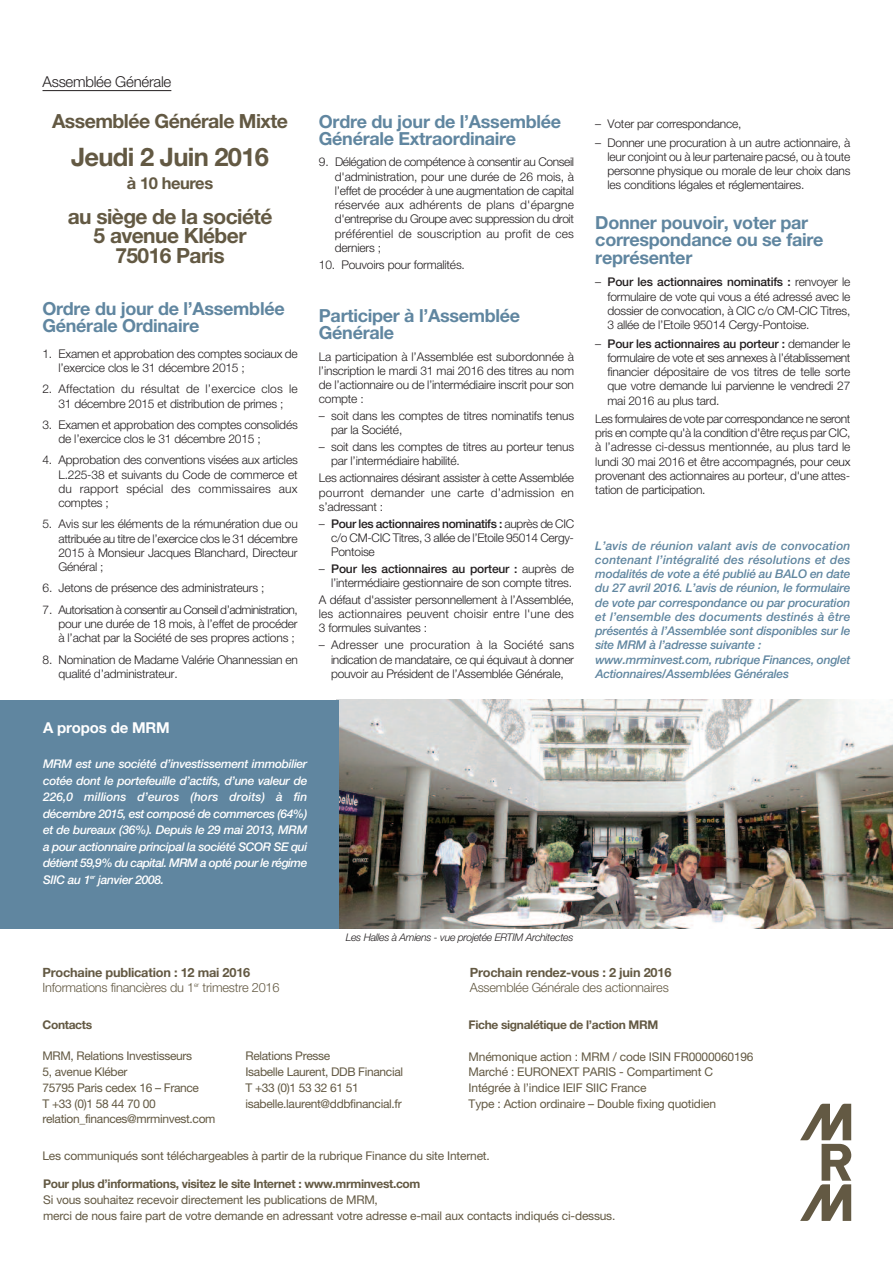
<style>
.page{position:relative;width:893px;height:1263px;background:#fff}
.page>*{position:absolute;margin:0;border:0;box-sizing:border-box;transform-origin:0 0}
.t1{font:700 25.5px "Helvetica Neue LT Pro";letter-spacing:-.03em;color:#635943}
.t2{font:700 21px/19.5px "Helvetica Neue LT Pro";letter-spacing:-.03em;color:#635943;text-align:center}
.t3{font:700 19.5px "Helvetica Neue LT Pro";letter-spacing:-.03em;color:#635943}
.t4{font:700 18px/17.2px "Helvetica Neue LT Pro";letter-spacing:-.015em;color:#6086a0}
.t5{font:700 16.5px "Helvetica Neue LT Pro";letter-spacing:-.03em;color:#635943}
.t6{font:300 15px "Helvetica Neue LT Pro";letter-spacing:-.015em;color:#231f20}
.t7{font:700 15px "Helvetica Neue LT Pro";letter-spacing:-.01em;color:#fff}
.t8{font:300 12.75px/15px "Helvetica Neue LT Pro";letter-spacing:-.015em;color:#635943}
.t9{font:700 12.75px "Helvetica Neue LT Pro";letter-spacing:-.015em;color:#635943}
.t10{font:300 12px/14.2px "Helvetica Neue LT Pro";letter-spacing:-.015em;color:#231f20;text-align:justify}
.t11{font:12px/15.8px "Helvetica Neue LT Pro";letter-spacing:-.015em;color:#635943}
.t12{font:italic 500 12px/14.2px "Helvetica Neue LT Pro";letter-spacing:-.015em;color:#6086a0}
.t13{font:italic 500 12px/16.5px "Helvetica Neue LT Pro";letter-spacing:-.045em;color:#fff;text-align:justify}
.t14{font:700 12px "Helvetica Neue LT Pro";letter-spacing:-.03em;color:#635943}
.t15{font:300 12px/14.2px "Helvetica Neue LT Pro";letter-spacing:.01em;color:#231f20;text-align:center}
.t16{font:italic 300 10.5px "Helvetica Neue LT Pro";letter-spacing:-.03em;color:#231f20}
.s1{font-weight:500}
.s2{font-weight:700}
</style>
<div class="page">
<svg style="left:800px;top:1104px;width:51px;height:117px"></svg>
<img style="left:339px;top:700px;width:554px;height:228px">
<div style="left:0;top:700px;width:339px;height:228px;background:#6086a0"></div>
<hr style="left:43px;top:90px;width:128px;height:1px;background:#231f20">
<p class="t6" style="left:43px;top:76px;width:130px">Assemblée Générale</p>
<h3 class="t3" style="left:52px;top:114px;width:237px">Assemblée Générale Mixte</h3>
<h1 class="t1" style="left:71px;top:148px;width:199px">Jeudi 2 Juin 2016</h1>
<h3 class="t5" style="left:127px;top:177px;width:88px">à 10 heures</h3>
<h2 class="t2" style="left:68px;top:208px;width:206px">au siège de la société<br>5 avenue Kléber<br>75016 Paris</h2>
<h3 class="t4" style="left:43px;top:302px;width:244px">Ordre du jour de l’Assemblée<br>Générale Ordinaire</h3>
<p class="t10" style="left:58px;top:347px;width:241px;text-indent:-16px">1. Examen et approbation des comptes sociaux de l’exercice clos le 31 décembre 2015 ;</p>
<p class="t15" style="left:43px;top:383px;width:257px">2. Affectation du résultat de l’exercice clos le<br>31 décembre 2015 et distribution de primes ;</p>
<p class="t10" style="left:58px;top:419px;width:241px;text-indent:-16px">3. Examen et approbation des comptes consolidés de l’exercice clos le 31 décembre 2015 ;</p>
<p class="t10" style="left:58px;top:454px;width:241px;text-indent:-16px">4. Approbation des conventions visées aux articles L.225-38 et suivants du Code de commerce et du rapport spécial des commissaires aux comptes ;</p>
<p class="t10" style="left:58px;top:518px;width:241px;text-indent:-16px">5. Avis sur les éléments de la rémunération due ou attribuée au titre de l’exercice clos le 31 décembre 2015 à Monsieur Jacques Blanchard, Directeur Général ;</p>
<p class="t10" style="left:43px;top:582px;width:223px">6. Jetons de présence des administrateurs ;</p>
<p class="t10" style="left:58px;top:603px;width:241px;text-indent:-16px">7. Autorisation à consentir au Conseil d’administration, pour une durée de 18 mois, à l’effet de procéder à l’achat par la Société de ses propres actions ;</p>
<p class="t10" style="left:58px;top:653px;width:241px;text-indent:-16px">8. Nomination de Madame Valérie Ohannessian en qualité d’administrateur.</p>
<h3 class="t4" style="left:319px;top:115px;width:244px">Ordre du jour de l’Assemblée<br>Générale Extraordinaire</h3>
<p class="t10" style="left:335px;top:156px;width:241px;text-indent:-16px">9. Délégation de compétence à consentir au Conseil d'administration, pour une durée de 26 mois, à l’effet de procéder à une augmentation de capital réservée aux adhérents de plans d'épargne d'entreprise du Groupe avec suppression du droit préférentiel de souscription au profit de ces derniers ;</p>
<p class="t10" style="left:319px;top:258px;width:147px">10. Pouvoirs pour formalités.</p>
<h3 class="t4" style="left:319px;top:309px;width:203px">Participer à l’Assemblée<br>Générale</h3>
<p class="t10" style="left:319px;top:350px;width:257px">La participation à l’Assemblée est subordonnée à l’inscription le mardi 31 mai 2016 des titres au nom de l’actionnaire ou de l’intermédiaire inscrit pour son compte :</p>
<p class="t10" style="left:331px;top:410px;width:245px;text-indent:-12px">– soit dans les comptes de titres nominatifs tenus par la Société,</p>
<p class="t10" style="left:331px;top:441px;width:245px;text-indent:-12px">– soit dans les comptes de titres au porteur tenus par l’intermédiaire habilité.</p>
<p class="t10" style="left:319px;top:472px;width:257px">Les actionnaires désirant assister à cette Assemblée pourront demander une carte d’admission en s’adressant :</p>
<p class="t10" style="left:331px;top:517px;width:245px;text-indent:-12px">– <span class="s1">Pour les actionnaires nominatifs :</span> auprès de CIC c/o CM-CIC Titres, 3 allée de l’Etoile 95014 Cergy-Pontoise</p>
<p class="t10" style="left:319px;top:563px;width:257px;text-align:right">– <span class="s1">Pour les actionnaires au porteur :</span> auprès de l’intermédiaire gestionnaire de son compte titres.</p>
<p class="t10" style="left:319px;top:594px;width:257px">A défaut d'assister personnellement à l’Assemblée, les actionnaires peuvent choisir entre l'une des 3 formules suivantes :</p>
<p class="t10" style="left:331px;top:639px;width:245px;text-indent:-12px">– Adresser une procuration à la Société sans indication de mandataire, ce qui équivaut à donner pouvoir au Président de l’Assemblée Générale,</p>
<p class="t7" style="left:43px;top:722px;width:128px">A propos de MRM</p>
<p class="t13" style="left:43px;top:757px;width:266px">MRM est une société d’investissement immobilier cotée dont le portefeuille d’actifs, d’une valeur de 226,0 millions d’euros (hors droits) à fin décembre 2015, est composé de commerces (64%) et de bureaux (36%). Depuis le 29 mai 2013, MRM a pour actionnaire principal la société SCOR SE qui détient 59,9% du capital. MRM a opté pour le régime SIIC au 1<sup>er</sup> janvier 2008.</p>
<p class="t16" style="left:346px;top:933px;width:229px">Les Halles à Amiens - vue projetée ERTIM Architectes</p>
<p class="t10" style="left:595px;top:118px;width:148px">– Voter par correspondance,</p>
<p class="t10" style="left:607px;top:136px;width:245px;text-indent:-12px">– Donner une procuration à un autre actionnaire, à leur conjoint ou à leur partenaire pacsé, ou à toute personne physique ou morale de leur choix dans les conditions légales et réglementaires.</p>
<h3 class="t4" style="left:595px;top:216px;width:230px">Donner pouvoir, voter par correspondance ou se faire représenter</h3>
<p class="t10" style="left:607px;top:276px;width:245px;text-indent:-12px">– <span class="s1">Pour les actionnaires nominatifs :</span> renvoyer le formulaire de vote qui vous a été adressé avec le dossier de convocation, à CIC c/o CM-CIC Titres, 3 allée de l’Etoile 95014 Cergy-Pontoise.</p>
<p class="t10" style="left:607px;top:337px;width:245px;text-indent:-12px">– <span class="s1">Pour les actionnaires au porteur :</span> demander le formulaire de vote et ses annexes à l’établissement financier dépositaire de vos titres de telle sorte que votre demande lui parvienne le vendredi 27 mai 2016 au plus tard.</p>
<p class="t10" style="left:595px;top:413px;width:257px">Les formulaires de vote par correspondance ne seront pris en compte qu'à la condition d'être reçus par CIC, à l’adresse ci-dessus mentionnée, au plus tard le lundi 30 mai 2016 et être accompagnés, pour ceux provenant des actionnaires au porteur, d'une attes&shy;tation de participation.</p>
<p class="t12" style="left:595px;top:539px;width:257px">L’avis de réunion valant avis de convocation contenant l’intégralité des résolutions et des modalités de vote a été publié au BALO en date du 27 avril 2016. L’avis de réunion, le formulaire de vote par correspondance ou par procuration et l’ensemble des documents destinés à être présentés à l’Assemblée sont disponibles sur le site MRM à l’adresse suivante : www.mrminvest.com, rubrique Finances, onglet Actionnaires/Assemblées Générales</p>
<p class="t8" style="left:43px;top:966px;width:239px"><span class="s2">Prochaine publication : 12 mai 2016<br></span>Informations financières du 1<sup>er</sup> trimestre 2016</p>
<p class="t9" style="left:470px;top:968px;width:203px">Prochain rendez-vous : 2 juin 2016</p>
<p class="t8" style="left:470px;top:981px;width:200px">Assemblée Générale des actionnaires</p>
<p class="t14" style="left:43px;top:1020px;width:51px">Contacts</p>
<p class="t11" style="left:43px;top:1049px;width:174px">MRM, Relations Investisseurs<br>5, avenue Kléber<br>75795 Paris cedex 16 – France<br>T +33 (0)1 58 44 70 00 relation_finances@mrminvest.com</p>
<p class="t11" style="left:246px;top:1049px;width:159px">Relations Presse<br>Isabelle Laurent, DDB Financial<br>T +33 (0)1 53 32 61 51 isabelle.laurent@ddbfinancial.fr</p>
<p class="t14" style="left:469px;top:1020px;width:191px">Fiche signalétique de l’action MRM</p>
<p class="t11" style="left:469px;top:1049px;width:286px">Mnémonique action : MRM / code ISIN FR0000060196<br>Marché : EURONEXT PARIS - Compartiment C Intégrée à l’indice IEIF SIIC France<br>Type : Action ordinaire – Double fixing quotidien</p>
<p class="t11" style="left:43px;top:1149px;width:449px">Les communiqués sont téléchargeables à partir de la rubrique Finance du site Internet.</p>
<p class="t14" style="left:43px;top:1180px;width:379px">Pour plus d’informations, visitez le site Internet : www.mrminvest.com</p>
<p class="t11" style="left:43px;top:1193px;width:574px">Si vous souhaitez recevoir directement les publications de MRM,<br>merci de nous faire part de votre demande en adressant votre adresse e-mail aux contacts indiqués ci-dessus.</p>
</div>
